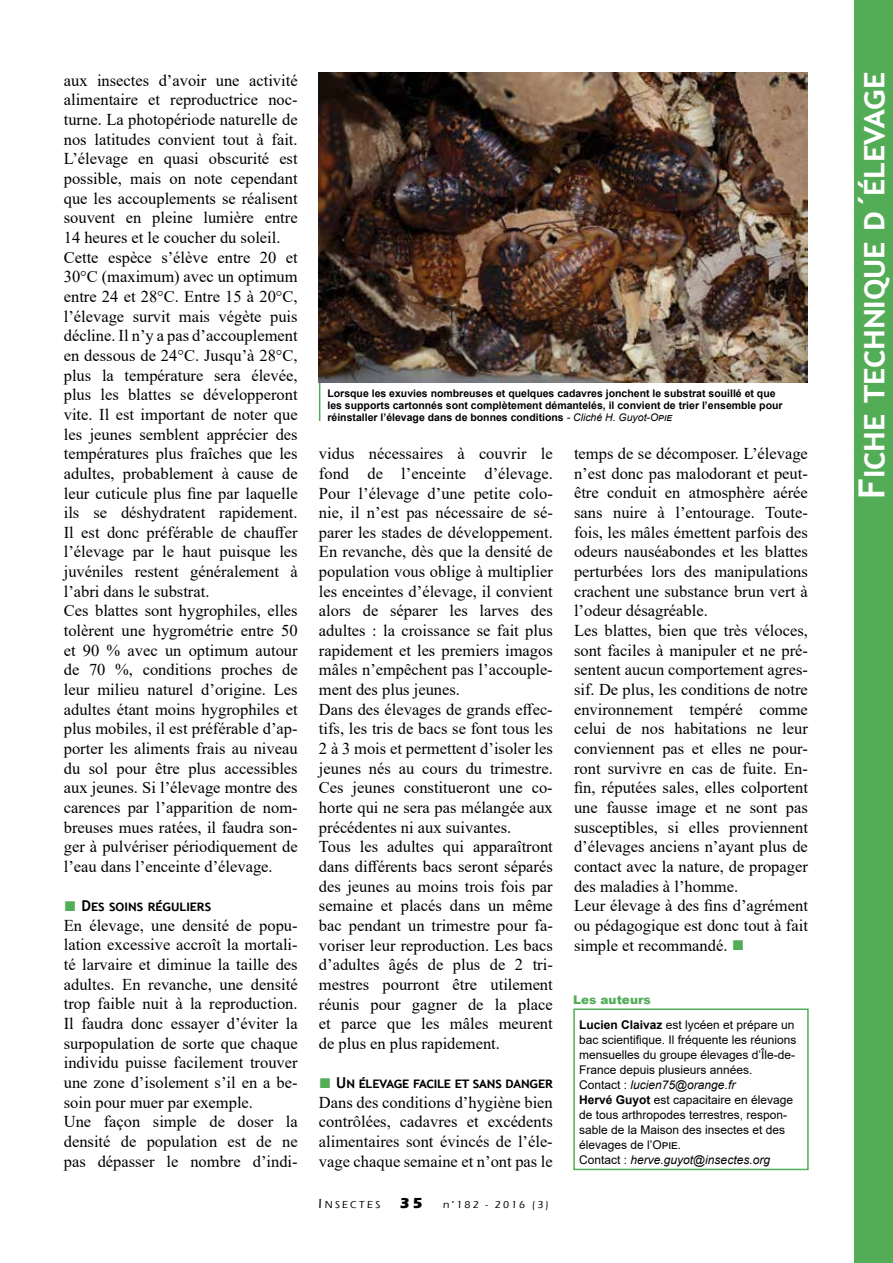
<style>
.page{position:relative;width:893px;height:1263px;background:#fff}
.page>*{position:absolute;margin:0;border:0;box-sizing:border-box;transform-origin:0 0}
.t1{font:700 36px "Trebuchet MS";color:#fff}
.t2{font:16.5px/19.6px "Times New Roman";color:#000}
.t3{font:700 15px "Trebuchet MS";letter-spacing:-.01em;color:#000}
.t4{font:12px/15px "Arial";color:#000}
.t5{font:900 12px "Arial";color:#53ad57}
.t6{font:700 10.5px/12px "Arial";color:#000}
.t7{font:500 10.5px "Eras ITC";letter-spacing:.2em;color:#000}
.s1{font-family:"Century Gothic";font-weight:400;font-size:21px;color:#53ad57}
.s2{font-weight:400;font-style:italic}
.s3{font-size:13.5px}
.s4{font-weight:700;font-size:15px}
.s5{font-family:"Century Gothic";font-size:21px;color:#53ad57}
.s6{font-weight:700}
.s7{font-style:italic}
</style>
<div class="page">
<img style="left:319px;top:72px;width:489px;height:311px">
<div style="left:573px;top:1008px;width:236px;height:162px;border:2px solid #53ad57"></div>
<div style="left:855px;top:0;width:38px;height:1263px;background:#53ad57"></div>
<hr style="left:319px;top:383px;width:1px;height:38px;background:#53ad57">
<p class="t2" style="left:64px;top:70px;width:235px">aux insectes d’avoir une activité alimentaire et reproductrice noc&shy;turne. La photopériode naturelle de nos latitudes convient tout à fait.<br>L’élevage en quasi obscurité est possible, mais on note cependant que les accouplements se réalisent souvent en pleine lumière entre 14 heures et le coucher du soleil.<br>Cette espèce s’élève entre 20 et 30°C (maximum) avec un optimum entre 24 et 28°C. Entre 15 à 20°C, l’élevage survit mais végète puis décline. Il n’y a pas d’accouplement en dessous de 24°C. Jusqu’à 28°C, plus la température sera élevée, plus les blattes se développeront vite. Il est important de noter que les jeunes semblent apprécier des températures plus fraîches que les adultes, probablement à cause de leur cuticule plus fine par laquelle ils se déshydratent rapidement.<br>Il est donc préférable de chauffer l’élevage par le haut puisque les juvéniles restent généralement à l’abri dans le substrat.<br>Ces blattes sont hygrophiles, elles tolèrent une hygrométrie entre 50 et 90 % avec un optimum autour de 70 %, conditions proches de leur milieu naturel d’origine. Les adultes étant moins hygrophiles et plus mobiles, il est préférable d’ap&shy;porter les aliments frais au niveau du sol pour être plus accessibles aux jeunes. Si l’élevage montre des carences par l’apparition de nom&shy;breuses mues ratées, il faudra son&shy;ger à pulvériser périodiquement de l’eau dans l’enceinte d’élevage.</p>
<p class="t3" style="left:64px;top:896px;width:149px"><span class="s1">■</span> Des soins réguliers</p>
<p class="t2" style="left:64px;top:915px;width:235px">En élevage, une densité de popu&shy;lation excessive accroît la mortali&shy;té larvaire et diminue la taille des adultes. En revanche, une densité trop faible nuit à la reproduction.<br>Il faudra donc essayer d’éviter la surpopulation de sorte que chaque individu puisse facilement trouver une zone d’isolement s’il en a be&shy;soin pour muer par exemple.<br>Une façon simple de doser la densité de population est de ne pas dépasser le nombre d’indi-</p>
<p class="t6" style="left:327px;top:387px;width:457px">Lorsque les exuvies nombreuses et quelques cadavres jonchent le substrat souillé et que les supports cartonnés sont complètement démantelés, il convient de trier l’ensemble pour réinstaller l’élevage dans de bonnes conditions <span class="s2">- Cliché H. Guyot-Opie</span></p>
<p class="t2" style="left:319px;top:443px;width:235px">vidus nécessaires à couvrir le fond de l’enceinte d’élevage.<br>Pour l’élevage d’une petite colo&shy;nie, il n’est pas nécessaire de sé&shy;parer les stades de développement.<br>En revanche, dès que la densité de population vous oblige à multiplier les enceintes d’élevage, il convient alors de séparer les larves des adultes : la croissance se fait plus rapidement et les premiers imagos mâles n’empêchent pas l’accouple&shy;ment des plus jeunes.<br>Dans des élevages de grands effec&shy;tifs, les tris de bacs se font tous les<br>2 à 3 mois et permettent d’isoler les jeunes nés au cours du trimestre.<br>Ces jeunes constitueront une co&shy;horte qui ne sera pas mélangée aux précédentes ni aux suivantes.<br>Tous les adultes qui apparaîtront dans différents bacs seront séparés des jeunes au moins trois fois par semaine et placés dans un même bac pendant un trimestre pour fa&shy;voriser leur reproduction. Les bacs d’adultes âgés de plus de 2 tri&shy;mestres pourront être utilement réunis pour gagner de la place et parce que les mâles meurent de plus en plus rapidement.</p>
<p class="t3" style="left:319px;top:1073px;width:235px"><span class="s1">■</span> Un élevage facile et sans danger</p>
<p class="t2" style="left:319px;top:1092px;width:235px;text-align:justify">Dans des conditions d’hygiène bien contrôlées, cadavres et excédents alimentaires sont évincés de l’éle&shy;vage chaque semaine et n’ont pas le</p>
<p class="t7" style="left:318px;top:1199px;width:232px"><span class="s3">I</span>NSECTES <span class="s4">35</span> n°182 - 2016 (3)</p>
<p class="t2" style="left:574px;top:443px;width:235px">temps de se décomposer. L’élevage n’est donc pas malodorant et peut&shy;être conduit en atmosphère aérée sans nuire à l’entourage. Toute&shy;fois, les mâles émettent parfois des odeurs nauséabondes et les blattes perturbées lors des manipulations crachent une substance brun vert à l’odeur désagréable.<br>Les blattes, bien que très véloces, sont faciles à manipuler et ne pré&shy;sentent aucun comportement agres&shy;sif. De plus, les conditions de notre environnement tempéré comme celui de nos habitations ne leur conviennent pas et elles ne pour&shy;ront survivre en cas de fuite. En&shy;fin, réputées sales, elles colportent une fausse image et ne sont pas susceptibles, si elles proviennent d’élevages anciens n’ayant plus de contact avec la nature, de propager des maladies à l’homme.<br>Leur élevage à des fins d’agrément ou pédagogique est donc tout à fait simple et recommandé. <span class="s5">■</span></p>
<p class="t5" style="left:573px;top:991px;width:79px">Les auteurs</p>
<p class="t4" style="left:579px;top:1017px;width:219px"><span class="s6">Lucien Claivaz</span> est lycéen et prépare un bac scientifique. Il fréquente les réunions mensuelles du groupe élevages d’Île-de-France depuis plusieurs années.<br>Contact : <span class="s7">lucien75@orange.fr<br></span><span class="s6">Hervé Guyot</span> est capacitaire en élevage de tous arthropodes terrestres, respon&shy;sable de la Maison des insectes et des élevages de l’Opie.<br>Contact : <span class="s7">herve.guyot@insectes.org</span></p>
<h1 class="t1" style="left:849px;top:499px;width:429px;rotate:-90deg">Fiche technique d´élevage</h1>
</div>
